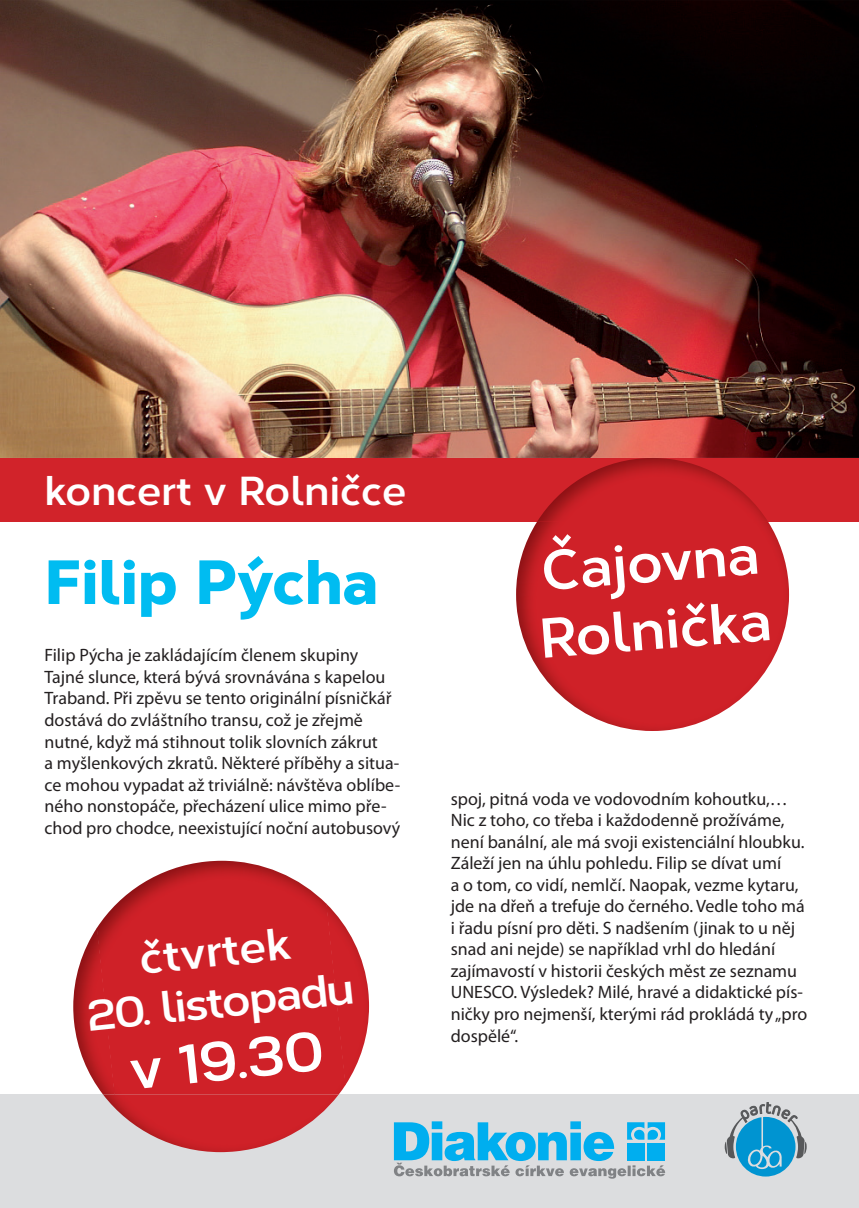
<style>
.page{position:relative;width:859px;height:1208px;background:#fff}
.page>*{position:absolute;margin:0;border:0;box-sizing:border-box;transform-origin:0 0}
.t1{font:800 62.3px "Corbert";color:#00bcf1}
.t2{font:700 56.9px "Corbert";color:#fff}
.t3{font:700 56px/67.1px "Corbert";color:#fff}
.t4{font:700 44px "Corbert";color:#fff}
.t5{font:700 40.4px "Corbert";color:#fff}
.t6{font:17.9px/21.5px "Myriad Pro";color:#231f20}
</style>
<div class="page">
<div style="left:0;top:1094px;width:859px;height:114px;background:#dcdddf"></div>
<img style="left:0;top:0;width:859px;height:458px">
<svg style="left:725px;top:1102px;width:82px;height:74px"></svg>
<svg style="left:394px;top:1121px;width:271px;height:57px"></svg>
<div style="left:0;top:458px;width:859px;height:63px;background:#d1232a"></div>
<img style="left:97px;top:860px;width:249px;height:234px">
<img style="left:73px;top:927px;width:42px;height:167px">
<img style="left:326px;top:903px;width:43px;height:182px">
<img style="left:103px;top:1094px;width:236px;height:58px">
<img style="left:516px;top:521px;width:273px;height:210px">
<img style="left:537px;top:458px;width:230px;height:63px">
<h3 class="t5" style="left:45px;top:459px;width:363px">koncert v Rolničce</h3>
<h1 class="t1" style="left:45px;top:531px;width:335px">Filip Pýcha</h1>
<p class="t6" style="left:45px;top:644px;width:357px">Filip Pýcha je zakládajícím členem skupiny Tajné slunce, která bývá srovnávána s kapelou Traband. Při zpěvu se tento originální písničkář dostává do zvláštního transu, což je zřejmě nutné, když má stihnout tolik slovních zákrut<br>a myšlenkových zkratů. Některé příběhy a situa&shy;ce mohou vypadat až triviálně: návštěva oblíbe&shy;ného nonstopáče, přecházení ulice mimo pře&shy;chod pro chodce, neexistující noční autobusový</p>
<h3 class="t4" style="left:136px;top:925px;width:154px;rotate:-6deg">čtvrtek</h3>
<h3 class="t4" style="left:84px;top:982px;width:269px;rotate:-6deg">20. listopadu</h3>
<h2 class="t2" style="left:125px;top:1025px;width:196px;rotate:-6deg">v 19.30</h2>
<h3 class="t3" style="left:532px;top:533px;width:234px;rotate:-4deg">Čajovna<br>Rolnička</h3>
<p class="t6" style="left:451px;top:787px;width:358px">spoj, pitná voda ve vodovodním kohoutku,… Nic z toho, co třeba i každodenně prožíváme, není banální, ale má svoji existenciální hloubku.<br>Záleží jen na úhlu pohledu. Filip se dívat umí<br>a o tom, co vidí, nemlčí. Naopak, vezme kytaru, jde na dřeň a trefuje do černého. Vedle toho má i řadu písní pro děti. S nadšením (jinak to u něj snad ani nejde) se například vrhl do hledání zajímavostí v historii českých měst ze seznamu UNESCO. Výsledek? Milé, hravé a didaktické pís&shy;ničky pro nejmenší, kterými rád prokládá ty „pro dospělé“.</p>
</div>
